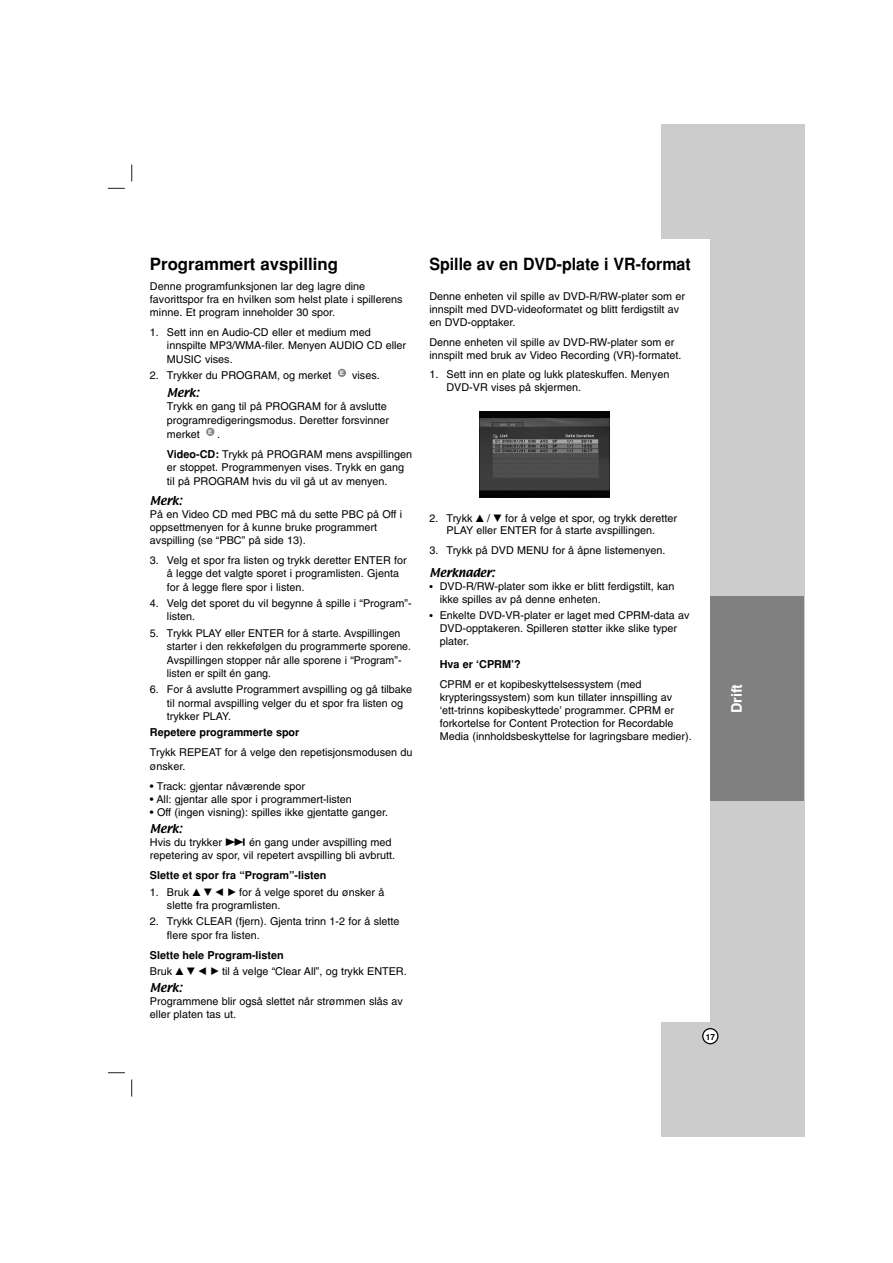
<style>
.page{position:relative;width:893px;height:1263px;background:#fff}
.page>*{position:absolute;margin:0;border:0;box-sizing:border-box;transform-origin:0 0}
.t1{font:700 16.8px "Helvetica";color:#000;scale:.95 1}
.t2{font:700 16.8px "Helvetica";color:#000}
.t3{font:700 14.4px "Helvetica";color:#fff}
.t4{font:10.8px/13.2px "Helvetica";color:#000}
.t5{font:700 10.8px "Helvetica";color:#000}
.t6{font:10.8px "Textile";color:#000}
.t7{font:700 8.4px "Helvetica";color:#000}
.t8{font:700 6px "Helvetica";color:#fff;scale:1.05 1}
.s1{font-weight:700}
.s2{font-family:"Sony PS Common"}
.s3{font-size:9.6px}
</style>
<div class="page">
<svg style="left:131px;top:165px;width:1px;height:17px"></svg>
<svg style="left:131px;top:1080px;width:1px;height:17px"></svg>
<svg style="left:108px;top:188px;width:17px;height:1px"></svg>
<svg style="left:108px;top:1072px;width:17px;height:1px"></svg>
<div style="left:660px;top:124px;width:144px;height:1013px;background:#ccc"></div>
<div style="left:600px;top:239px;width:110px;height:783px;background:#fff"></div>
<svg style="left:702px;top:1028px;width:16px;height:16px"></svg>
<div style="left:710px;top:597px;width:93px;height:204px;background:#808080"></div>
<div style="left:206px;top:428px;width:8px;height:8px;background:#858585;border-radius:50%"></div>
<svg style="left:337px;top:368px;width:9px;height:9px"></svg>
<div style="left:338px;top:369px;width:8px;height:8px;background:#858585;border-radius:50%"></div>
<img style="left:479px;top:411px;width:130px;height:86px">
<h1 class="t2" style="left:150px;top:258px;width:190px">Programmert avspilling</h1>
<p class="t4" style="left:150px;top:280px;width:254px">Denne programfunksjonen lar deg lagre dine favorittspor fra en hvilken som helst plate i spillerens minne. Et program inneholder 30 spor.</p>
<p class="t4" style="left:167px;top:327px;width:241px;text-indent:-17px">1. Sett inn en Audio-CD eller et medium med innspilte MP3/WMA-filer. Menyen AUDIO CD eller<br>MUSIC vises.</p>
<p class="t4" style="left:150px;top:370px;width:183px">2. Trykker du PROGRAM, og merket</p>
<p class="t4" style="left:352px;top:370px;width:29px">vises.</p>
<p class="t6" style="left:167px;top:387px;width:33px">Merk:</p>
<p class="t4" style="left:167px;top:401px;width:224px;line-height:14px">Trykk en gang til på PROGRAM for å avslutte programredigeringsmodus. Deretter forsvinner merket</p>
<p class="t4" style="left:167px;top:426px;width:247px;line-height:20px;text-indent:50px">.<br><span class="s1">Video-CD:</span> Trykk på PROGRAM mens avspillingen</p>
<p class="t4" style="left:167px;top:462px;width:239px">er stoppet. Programmenyen vises. Trykk en gang til på PROGRAM hvis du vil gå ut av menyen.</p>
<p class="t6" style="left:150px;top:496px;width:33px">Merk:</p>
<p class="t4" style="left:150px;top:509px;width:254px">På en Video CD med PBC må du sette PBC på Off i oppsettmenyen for å kunne bruke programmert avspilling (se “PBC” på side 13).</p>
<p class="t4" style="left:167px;top:555px;width:241px;text-indent:-17px">3. Velg et spor fra listen og trykk deretter ENTER for å legge det valgte sporet i programlisten. Gjenta for å legge flere spor i listen.</p>
<p class="t4" style="left:167px;top:598px;width:246px;text-indent:-17px">4. Velg det sporet du vil begynne å spille i “Program”- listen.</p>
<p class="t4" style="left:167px;top:628px;width:246px;text-indent:-17px">5. Trykk PLAY eller ENTER for å starte. Avspillingen starter i den rekkefølgen du programmerte sporene.<br>Avspillingen stopper når alle sporene i “Program”- listen er spilt én gang.</p>
<p class="t4" style="left:167px;top:684px;width:247px;text-indent:-17px">6. For å avslutte Programmert avspilling og gå tilbake til normal avspilling velger du et spor fra listen og trykker PLAY.</p>
<p class="t5" style="left:150px;top:729px;width:151px">Repetere programmerte spor</p>
<p class="t4" style="left:150px;top:747px;width:264px">Trykk REPEAT for å velge den repetisjonsmodusen du ønsker.</p>
<p class="t4" style="left:150px;top:780px;width:157px">• Track: gjentar nåværende spor</p>
<p class="t4" style="left:150px;top:793px;width:203px">• All: gjentar alle spor i programmert-listen</p>
<p class="t4" style="left:150px;top:807px;width:239px">• Off (ingen visning): spilles ikke gjentatte ganger.</p>
<p class="t6" style="left:150px;top:823px;width:33px">Merk:</p>
<p class="t4" style="left:150px;top:836px;width:247px">Hvis du trykker <span class="s2">&gt;</span> én gang under avspilling med repetering av spor, vil repetert avspilling bli avbrutt.</p>
<p class="t5" style="left:150px;top:871px;width:178px">Slette et spor fra “Program”-listen</p>
<p class="t4" style="left:167px;top:886px;width:219px;text-indent:-17px">1. Bruk <span class="s2">V V B B</span> for å velge sporet du ønsker å slette fra programlisten.</p>
<p class="t4" style="left:167px;top:916px;width:234px;text-indent:-17px">2. Trykk CLEAR (fjern). Gjenta trinn 1-2 for å slette flere spor fra listen.</p>
<p class="t4" style="left:150px;top:947px;width:258px;line-height:16.6px"><span class="s1">Slette hele Program-listen<br></span>Bruk <span class="s2">V V B B</span> til å velge “Clear All”, og trykk ENTER.</p>
<p class="t6" style="left:150px;top:983px;width:33px">Merk:</p>
<p class="t4" style="left:150px;top:996px;width:254px">Programmene blir også slettet når strømmen slås av eller platen tas ut.</p>
<p class="t8" style="left:340px;top:370px;width:5px">E</p>
<p class="t8" style="left:208px;top:430px;width:5px">E</p>
<h1 class="t1" style="left:429px;top:258px;width:276px">Spille av en DVD-plate i VR-format</h1>
<p class="t4" style="left:429px;top:291px;width:257px">Denne enheten vil spille av DVD-R/RW-plater som er innspilt med DVD-videoformatet og blitt ferdigstilt av en DVD-opptaker.</p>
<p class="t4" style="left:429px;top:336px;width:253px">Denne enheten vil spille av DVD-RW-plater som er innspilt med bruk av Video Recording (VR)-formatet.</p>
<p class="t4" style="left:446px;top:369px;width:224px;text-indent:-17px">1. Sett inn en plate og lukk plateskuffen. Menyen<br>DVD-VR vises på skjermen.</p>
<p class="t4" style="left:429px;top:513px;width:249px;line-height:12.5px;text-align:center">2. Trykk <span class="s2">V</span> / <span class="s2">V</span> for å velge et spor, og trykk deretter<br>PLAY eller ENTER for å starte avspillingen.</p>
<p class="t4" style="left:429px;top:545px;width:237px">3. Trykk på DVD MENU for å åpne listemenyen.</p>
<p class="t6" style="left:429px;top:568px;width:67px">Merknader:</p>
<p class="t4" style="left:439px;top:581px;width:236px;text-indent:-10px"><span class="s3">•</span> DVD-R/RW-plater som ikke er blitt ferdigstilt, kan ikke spilles av på denne enheten.</p>
<p class="t4" style="left:439px;top:610px;width:251px;text-indent:-10px"><span class="s3">•</span> Enkelte DVD-VR-plater er laget med CPRM-data av<br>DVD-opptakeren. Spilleren støtter ikke slike typer plater.</p>
<p class="t5" style="left:439px;top:660px;width:83px">Hva er ‘CPRM’?</p>
<p class="t4" style="left:439px;top:679px;width:254px">CPRM er et kopibeskyttelsessystem (med krypteringssystem) som kun tillater innspilling av ‘ett-trinns kopibeskyttede’ programmer. CPRM er forkortelse for Content Protection for Recordable Media (innholdsbeskyttelse for lagringsbare medier).</p>
<h2 class="t3" style="left:731px;top:713px;width:31px;rotate:-90deg">Drift</h2>
<p class="t7" style="left:705px;top:1034px;width:11px">17</p>
</div>
